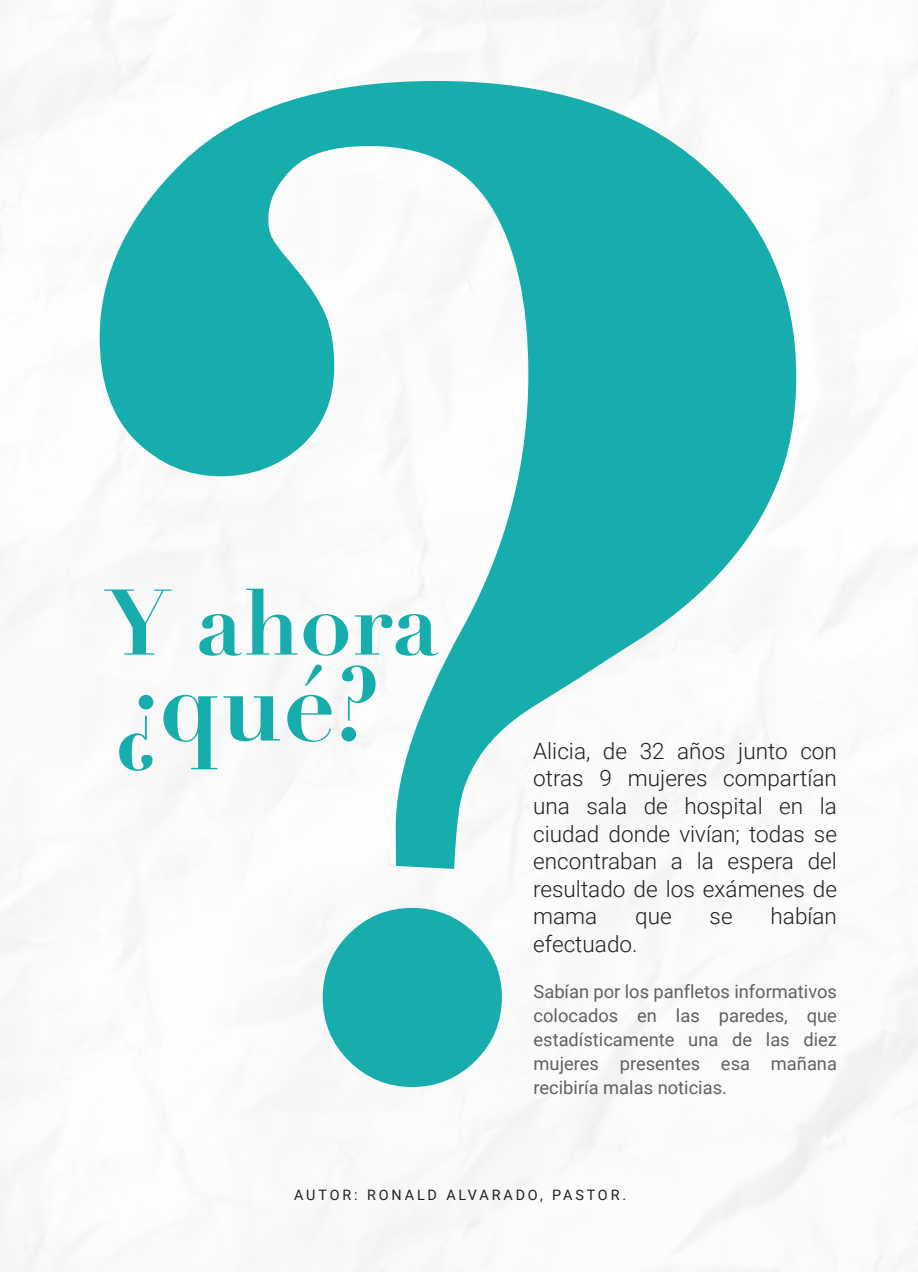
<style>
.page{position:relative;width:918px;height:1272px;background:#fff}
.page>*{position:absolute;margin:0;border:0;box-sizing:border-box;transform-origin:0 0}
.t1{font:700 103.2px "Didot";color:#16adac}
.t2{font:700 91.35px "Didot";color:#16adac}
.t3{font:300 22.5px/27.6px "Roboto";color:#231f20;text-align:justify}
.t4{font:18.3px/24px "Roboto";color:#606160;text-align:justify}
.t5{font:14.4px "Roboto";letter-spacing:.2em;color:#231f20}
</style>
<div class="page">
<svg style="left:100px;top:81px;width:696px;height:788px"></svg>
<svg style="left:323px;top:908px;width:179px;height:179px"></svg>
<h2 class="t2" style="left:106px;top:565px;width:335px">Y ahora</h2>
<h1 class="t1" style="left:114px;top:639px;width:269px">¿qué?</h1>
<p class="t3" style="left:533px;top:736px;width:305px">Alicia, de 32 años junto con otras 9 mujeres compartían una sala de hospital en la ciudad donde vivían; todas se encontraban a la espera del resultado de los exámenes de mama</p>
<p class="t3" style="left:635px;top:902px;width:38px">que</p>
<p class="t3" style="left:710px;top:902px;width:25px">se</p>
<p class="t3" style="left:771px;top:902px;width:68px">habían</p>
<p class="t3" style="left:533px;top:929px;width:106px">efectuado.</p>
<p class="t4" style="left:534px;top:979px;width:305px">Sabían por los panfletos informativos colocados en las paredes, que estadísticamente una de las diez mujeres presentes esa mañana recibiría malas noticias.</p>
<p class="t5" style="left:294px;top:1185px;width:334px">AUTOR: RONALD ALVARADO, PASTOR.</p>
</div>
